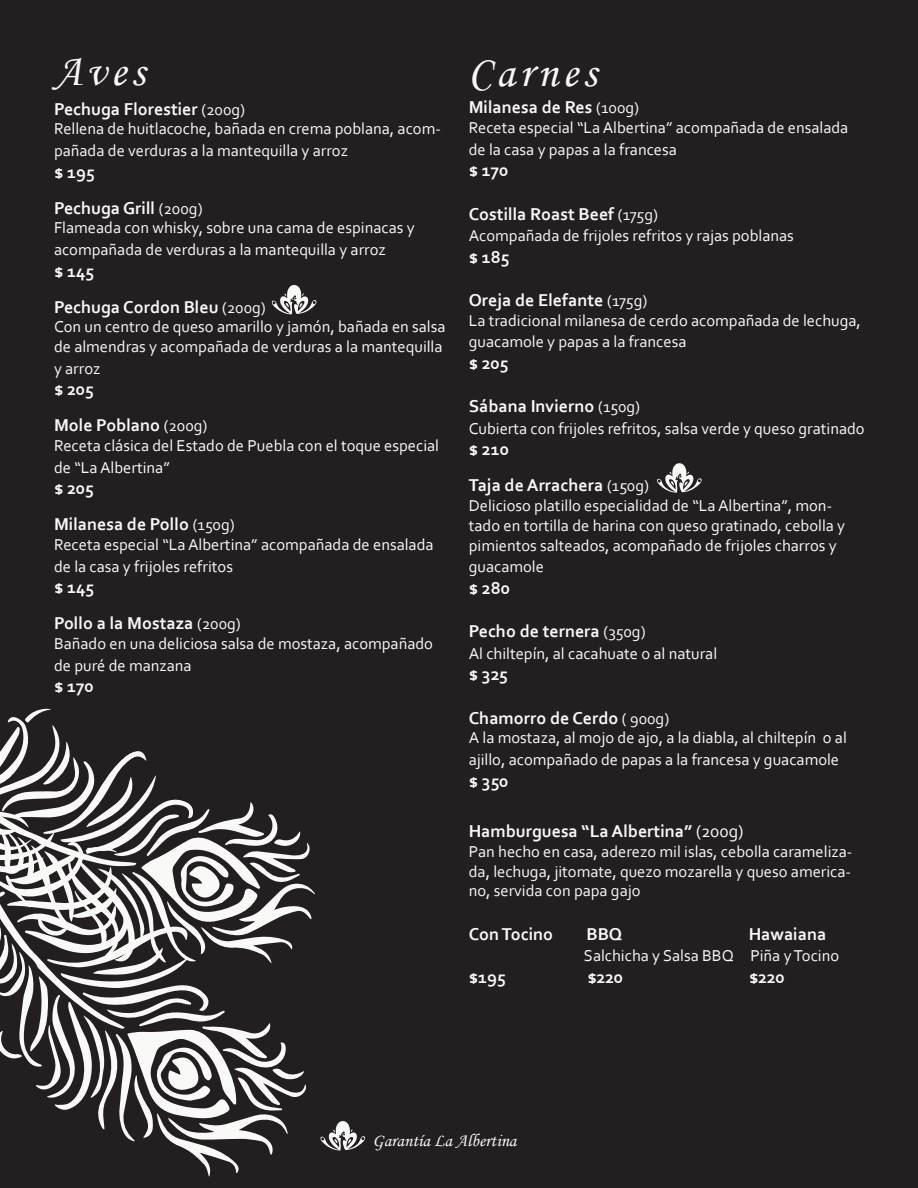
<style>
.page{position:relative;width:918px;height:1188px;background:#231f20}
.page>*{position:absolute;margin:0;border:0;box-sizing:border-box;transform-origin:0 0}
.t1{font:45px "Monotype Corsiva";letter-spacing:.1em;color:#f9faf8}
.t2{font:700 18px "Corbel";color:#f9faf8}
.t3{font:18px "Monotype Corsiva";color:#f9faf8}
.t4{font:16.5px/21.6px "Corbel";color:#f9faf8}
.s1{font-weight:400;font-size:16.5px}
.s2{font-weight:400}
</style>
<div class="page">
<svg style="left:272px;top:284px;width:45px;height:30px"></svg>
<svg style="left:657px;top:463px;width:45px;height:30px"></svg>
<svg style="left:0;top:646px;width:365px;height:530px"></svg>
<p class="t1" style="left:54px;top:44px;width:92px">Aves</p>
<p class="t2" style="left:54px;top:98px;width:193px">Pechuga Florestier <span class="s1">(200g)</span></p>
<p class="t4" style="left:54px;top:118px;width:388px">Rellena de huitlacoche, bañada en crema poblana, acom&shy;pañada de verduras a la mantequilla y arroz</p>
<p class="t2" style="left:54px;top:161px;width:42px">$ 195</p>
<p class="t2" style="left:54px;top:197px;width:150px">Pechuga Grill <span class="s1">(200g)</span></p>
<p class="t4" style="left:54px;top:217px;width:362px">Flameada con whisky, sobre una cama de espinacas y acompañada de verduras a la mantequilla y arroz</p>
<p class="t2" style="left:54px;top:260px;width:42px">$ 145</p>
<p class="t2" style="left:54px;top:296px;width:213px">Pechuga Cordon Bleu <span class="s1">(200g)</span></p>
<p class="t4" style="left:54px;top:317px;width:393px;line-height:19.8px">Con un centro de queso amarillo y jamón, bañada en salsa de almendras y acompañada de verduras a la mantequilla</p>
<p class="t4" style="left:54px;top:357px;width:48px">y arroz</p>
<p class="t2" style="left:54px;top:378px;width:41px">$ 205</p>
<p class="t2" style="left:54px;top:414px;width:155px">Mole Poblano <span class="s1">(200g)</span></p>
<p class="t4" style="left:54px;top:435px;width:387px">Receta clásica del Estado de Puebla con el toque especial de “La Albertina”</p>
<p class="t2" style="left:54px;top:477px;width:41px">$ 205</p>
<p class="t2" style="left:54px;top:513px;width:182px">Milanesa de Pollo <span class="s1">(150g)</span></p>
<p class="t4" style="left:54px;top:534px;width:381px">Receta especial “La Albertina” acompañada de ensalada de la casa y frijoles refritos</p>
<p class="t2" style="left:54px;top:576px;width:42px">$ 145</p>
<p class="t2" style="left:54px;top:612px;width:188px">Pollo a la Mostaza <span class="s1">(200g)</span></p>
<p class="t4" style="left:54px;top:633px;width:381px">Bañado en una deliciosa salsa de mostaza, acompañado de puré de manzana</p>
<p class="t2" style="left:54px;top:675px;width:41px">$ 170</p>
<p class="t1" style="left:468px;top:44px;width:130px">Carnes</p>
<p class="t2" style="left:469px;top:96px;width:172px">Milanesa de Res <span class="s1">(100g)</span></p>
<p class="t4" style="left:469px;top:117px;width:381px">Receta especial “La Albertina” acompañada de ensalada de la casa y papas a la francesa</p>
<p class="t2" style="left:469px;top:159px;width:41px">$ 170</p>
<p class="t2" style="left:469px;top:203px;width:191px">Costilla Roast Beef <span class="s1">(175g)</span></p>
<p class="t4" style="left:469px;top:225px;width:327px">Acompañada de frijoles refritos y rajas poblanas</p>
<p class="t2" style="left:469px;top:246px;width:42px">$ 185</p>
<p class="t2" style="left:469px;top:289px;width:180px">Oreja de Elefante <span class="s1">(175g)</span></p>
<p class="t4" style="left:469px;top:309px;width:394px">La tradicional milanesa de cerdo acompañada de lechuga, guacamole y papas a la francesa</p>
<p class="t2" style="left:469px;top:352px;width:41px">$ 205</p>
<p class="t2" style="left:469px;top:395px;width:173px">Sábana Invierno <span class="s1">(150g)</span></p>
<p class="t4" style="left:469px;top:417px;width:398px">Cubierta con frijoles refritos, salsa verde y queso gratinado</p>
<p class="t2" style="left:469px;top:438px;width:42px">$ 210</p>
<p class="t2" style="left:469px;top:474px;width:182px">Taja de Arrachera <span class="s1">(150g)</span></p>
<p class="t4" style="left:469px;top:495px;width:378px;line-height:19.8px">Delicioso platillo especialidad de “La Albertina”, mon&shy;tado en tortilla de harina con queso gratinado, cebolla y pimientos salteados, acompañado de frijoles charros y</p>
<p class="t4" style="left:469px;top:556px;width:77px">guacamole</p>
<p class="t2" style="left:469px;top:577px;width:43px">$ 280</p>
<p class="t2" style="left:469px;top:620px;width:178px">Pecho de ternera <span class="s1">(350g)</span></p>
<p class="t4" style="left:469px;top:642px;width:250px">Al chiltepín, al cacahuate o al natural</p>
<p class="t2" style="left:469px;top:663px;width:41px">$ 325</p>
<p class="t2" style="left:469px;top:707px;width:202px">Chamorro de Cerdo <span class="s1">( 900g)</span></p>
<p class="t4" style="left:469px;top:727px;width:380px">A la mostaza, al mojo de ajo, a la diabla, al chiltepín o al ajillo, acompañado de papas a la francesa y guacamole</p>
<p class="t2" style="left:469px;top:770px;width:41px">$ 350</p>
<p class="t2" style="left:469px;top:820px;width:276px">Hamburguesa “La Albertina” <span class="s2">(200g)</span></p>
<p class="t4" style="left:469px;top:841px;width:385px;line-height:19.8px;text-align:justify">Pan hecho en casa, aderezo mil islas, cebolla carameliza&shy;da, lechuga, jitomate, quezo mozarella y queso america&shy;no, servida con papa gajo</p>
<p class="t2" style="left:469px;top:923px;width:86px">Con Tocino</p>
<p class="t2" style="left:587px;top:923px;width:38px">BBQ</p>
<p class="t2" style="left:749px;top:923px;width:79px">Hawaiana</p>
<p class="t4" style="left:584px;top:945px;width:257px">Salchicha y Salsa BBQ Piña y Tocino</p>
<p class="t2" style="left:469px;top:966px;width:39px">$195</p>
<p class="t2" style="left:587px;top:966px;width:37px">$220</p>
<p class="t2" style="left:749px;top:966px;width:37px">$220</p>
<p class="t3" style="left:373px;top:1129px;width:145px">Garantía La Albertina</p>
</div>
